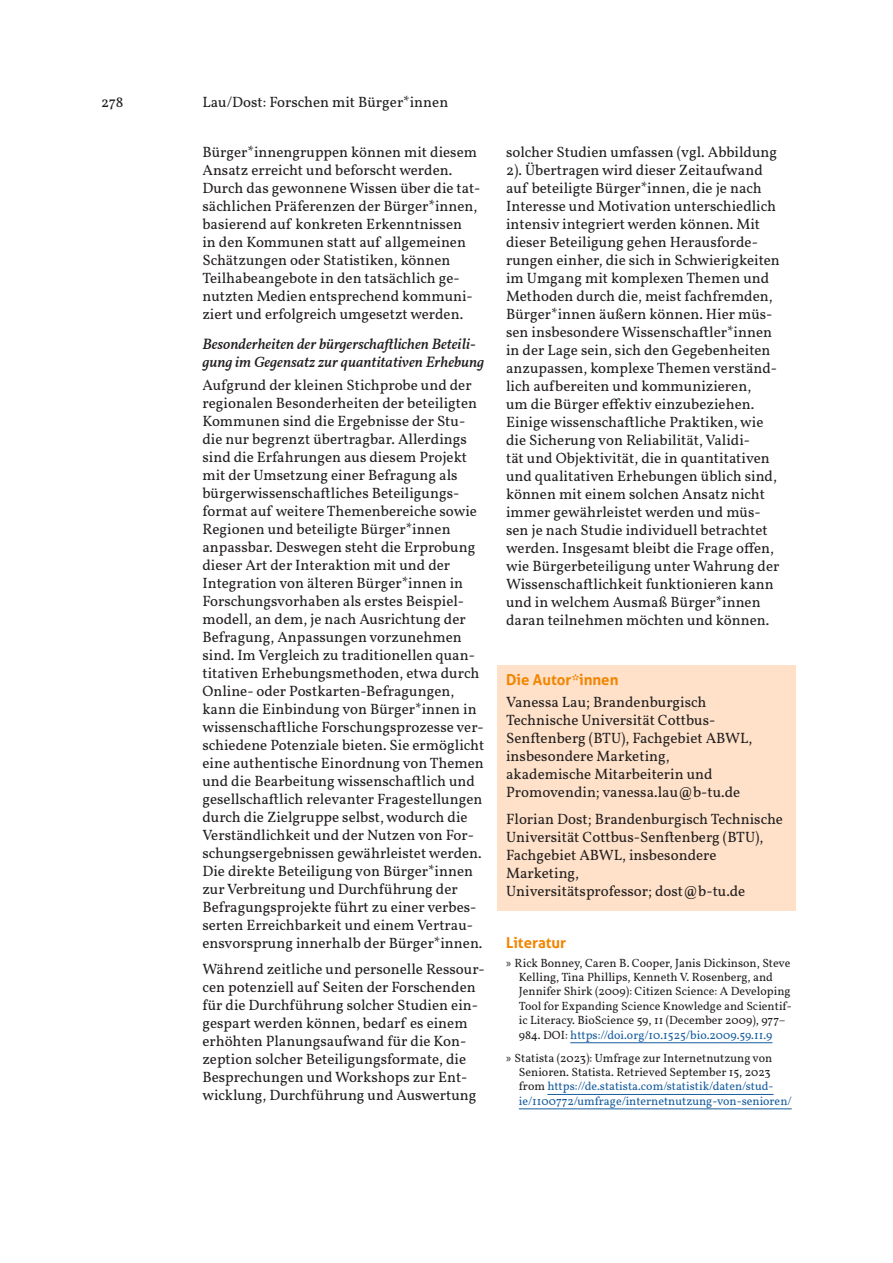
<style>
.page{position:relative;width:893px;height:1263px;background:#fff}
.page>*{position:absolute;margin:0;border:0;box-sizing:border-box;transform-origin:0 0}
.Text{font:15px/18px "Vollkorn";color:#231f20}
.Autoren{font:15px/18px "Vollkorn";color:#231f20}
.Überschrift_2{font:italic 500 15px/18px "Vollkorn";color:#231f20}
.Kopfzeile_links{font:15px "Vollkorn";color:#231f20}
.Autoren_Titel{font:700 15px "Aller";color:#f28502}
.Literatur_Titel{font:700 15px "Aller";color:#f28502}
.t1{font:12px/14.4px "Vollkorn";color:#231f20}
.t2{font:12px/14.4px "Vollkorn";color:#175d9e}
.s1{font-family:"Myriad Pro"}
.s2{color:#175d9e}
.s3{font-family:"Myriad Pro";color:#231f20}
.s4{color:#231f20}
</style>
<div class="page">
<div style="left:498px;top:666px;width:298px;height:31px;background:#fee1c8"></div>
<div style="left:498px;top:685px;width:298px;height:127px;background:#fee1c8"></div>
<div style="left:498px;top:801px;width:298px;height:110px;background:#fee1c8"></div>
<hr style="left:570px;top:1042px;width:202px;height:1px;background:#175d9e">
<hr style="left:547px;top:1094px;width:227px;height:1px;background:#175d9e">
<hr style="left:519px;top:1108px;width:273px;height:1px;background:#175d9e">
<p class="Text" style="left:101px;top:92px;width:24px">278</p>
<p class="Kopfzeile_links" style="left:202px;top:91px;width:247px">Lau/Dost: Forschen mit Bürger*innen</p>
<p class="Text" style="left:202px;top:142px;width:279px">Bürger*innengruppen können mit diesem Ansatz erreicht und beforscht werden.<br>Durch das gewonnene Wissen über die tat&shy;sächlichen Präferenzen der Bürger*innen, basierend auf konkreten Erkenntnissen<br>in den Kommunen statt auf allgemeinen Schätzungen oder Statistiken, können Teilhabeangebote in den tatsächlich ge&shy;nutzten Medien entsprechend kommuni&shy;ziert und erfolgreich umgesetzt werden.</p>
<p class="Überschrift_2" style="left:202px;top:334px;width:283px">Besonderheiten der bürgerschaftlichen Beteili&shy;gung im Gegensatz zur quantitativen Erhebung</p>
<p class="Text" style="left:202px;top:375px;width:283px">Aufgrund der kleinen Stichprobe und der regionalen Besonderheiten der beteiligten Kommunen sind die Ergebnisse der Stu&shy;die nur begrenzt übertragbar. Allerdings sind die Erfahrungen aus diesem Projekt mit der Umsetzung einer Befragung als bürgerwissenschaftliches Beteiligungs&shy;format auf weitere Themenbereiche sowie Regionen und beteiligte Bürger*innen anpassbar. Deswegen steht die Erprobung dieser Art der Interaktion mit und der Integration von älteren Bürger*innen in Forschungsvorhaben als erstes Beispiel&shy;modell, an dem, je nach Ausrichtung der Befragung, Anpassungen vorzunehmen sind. Im Vergleich zu traditionellen quan&shy;titativen Erhebungsmethoden, etwa durch Online- oder Postkarten-Befragungen, kann die Einbindung von Bürger*innen in wissenschaftliche Forschungsprozesse ver&shy;schiedene Potenziale bieten. Sie ermöglicht eine authentische Einordnung von Themen und die Bearbeitung wissenschaftlich und gesellschaftlich relevanter Fragestellungen durch die Zielgruppe selbst, wodurch die Verständlichkeit und der Nutzen von For&shy;schungsergebnissen gewährleistet werden.<br>Die direkte Beteiligung von Bürger*innen zur Verbreitung und Durchführung der Befragungsprojekte führt zu einer verbes&shy;serten Erreichbarkeit und einem Vertrau&shy;ensvorsprung innerhalb der Bürger*innen.</p>
<p class="Text" style="left:202px;top:959px;width:284px">Während zeitliche und personelle Ressour&shy;cen potenziell auf Seiten der Forschenden für die Durchführung solcher Studien ein&shy;gespart werden können, bedarf es einem erhöhten Planungsaufwand für die Kon&shy;zeption solcher Beteiligungsformate, die Besprechungen und Workshops zur Ent&shy;wicklung, Durchführung und Auswertung</p>
<p class="Text" style="left:506px;top:142px;width:275px">solcher Studien umfassen (vgl. Abbildung 2). Übertragen wird dieser Zeitaufwand auf beteiligte Bürger*innen, die je nach Interesse und Motivation unterschiedlich intensiv integriert werden können. Mit dieser Beteiligung gehen Herausforde&shy;rungen einher, die sich in Schwierigkeiten im Umgang mit komplexen Themen und Methoden durch die, meist fachfremden, Bürger*innen äußern können. Hier müs&shy;sen insbesondere Wissenschaftler*innen in der Lage sein, sich den Gegebenheiten anzupassen, komplexe Themen verständ&shy;lich aufbereiten und kommunizieren,<br>um die Bürger effektiv einzubeziehen.<br>Einige wissenschaftliche Praktiken, wie die Sicherung von Reliabilität, Validi-<br>tät und Objektivität, die in quantitativen und qualitativen Erhebungen üblich sind, können mit einem solchen Ansatz nicht immer gewährleistet werden und müs&shy;sen je nach Studie individuell betrachtet werden. Insgesamt bleibt die Frage offen, wie Bürgerbeteiligung unter Wahrung der Wissenschaftlichkeit funktionieren kann und in welchem Ausmaß Bürger*innen daran teilnehmen möchten und können.</p>
<p class="Autoren_Titel" style="left:506px;top:671px;width:114px">Die Autor*innen</p>
<p class="Autoren" style="left:506px;top:692px;width:248px">Vanessa Lau; Brandenburgisch<br>Technische Universität Cottbus-<br>Senftenberg (BTU), Fachgebiet ABWL, insbesondere Marketing, akademische Mitarbeiterin und<br>Promovendin; vanessa.lau@b-tu.de</p>
<p class="Autoren" style="left:506px;top:809px;width:278px">Florian Dost; Brandenburgisch Technische Universität Cottbus-Senftenberg (BTU), Fachgebiet ABWL, insbesondere Marketing,<br>Universitätsprofessor; dost@b-tu.de</p>
<p class="Literatur_Titel" style="left:506px;top:933px;width:62px">Literatur</p>
<p class="t1" style="left:519px;top:955px;width:274px;text-indent:-13px"><span class="s1">»</span> Rick Bonney, Caren B. Cooper, Janis Dickinson, Steve Kelling, Tina Phillips, Kenneth V. Rosenberg, and Jennifer Shirk (2009): Citizen Science: A Developing Tool for Expanding Science Knowledge and Scientif&shy;ic Literacy. BioScience 59, 11 (December 2009), 977– 984. DOI: <span class="s2">https://doi.org/10.1525/bio.2009.59.11.9</span></p>
<p class="t2" style="left:519px;top:1049px;width:274px;text-indent:-13px"><span class="s3">»</span> <span class="s4">Statista (2023): Umfrage zur Internetnutzung von Senioren. Statista. Retrieved September 15, 2023 from</span> https://de.statista.com/statistik/daten/stud&shy;ie/1100772/umfrage/internetnutzung-von-senioren/</p>
</div>
